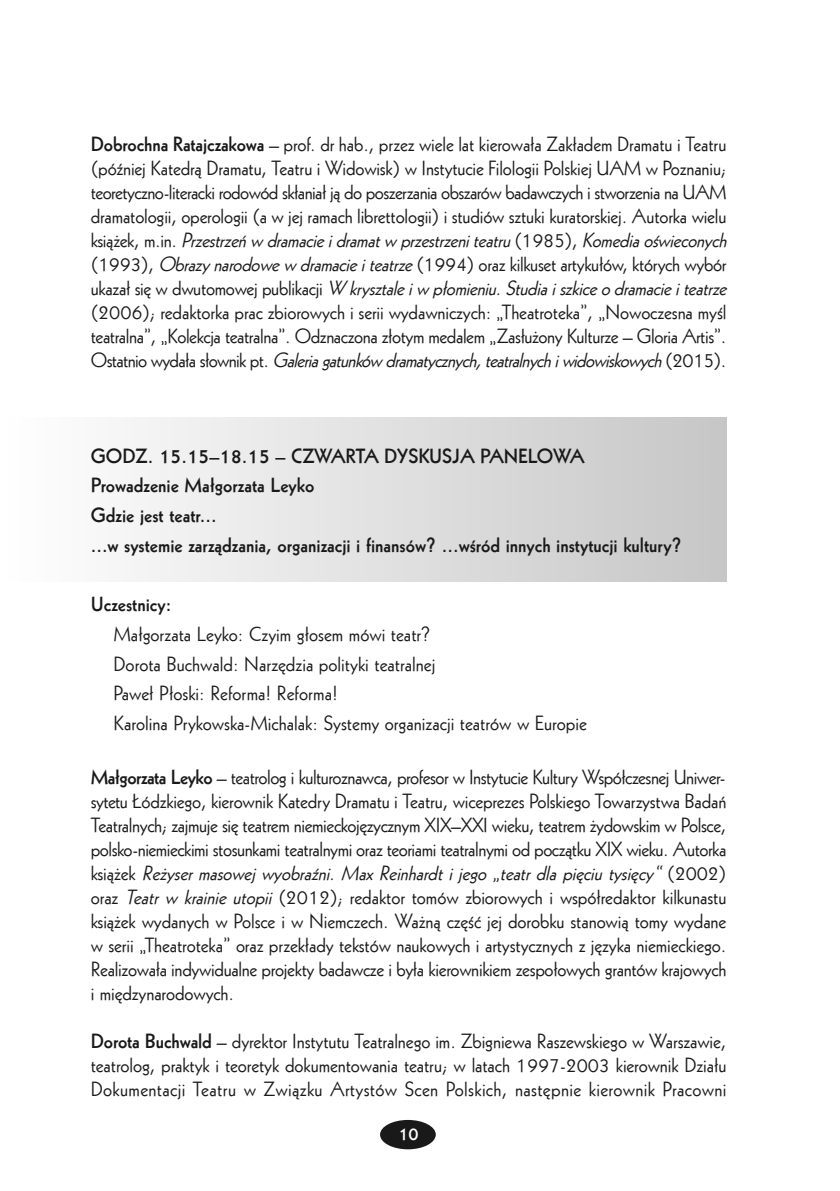
<style>
.page{position:relative;width:840px;height:1191px;background:#fff}
.page>*{position:absolute;margin:0;border:0;box-sizing:border-box;transform-origin:0 0}
.t1{font:20px/24px "Geometric 231 EU";letter-spacing:-.01em;color:#191919}
.t2{font:700 20px/29.6px "Geometric 231 EU";color:#191919}
.t3{font:700 18px "Geometric 231 EU";color:#fff}
.s1{font-weight:700}
.s2{font-style:italic}
</style>
<div class="page">
<div style="left:1px;top:417px;width:725px;height:164px;background:linear-gradient(to right,#fff,#c6c6c6)"></div>
<div style="left:380px;top:1120px;width:55px;height:29px;background:#191919;border-radius:50%"></div>
<p class="t1" style="left:91px;top:131px;width:641px"><span class="s1">Dobrochna Ratajczakowa</span> – prof. dr hab., przez wiele lat kierowała Zakładem Dramatu i Teatru (później Katedrą Dramatu, Teatru i Widowisk) w Instytucie Filologii Polskiej UAM w Poznaniu; teoretyczno-literacki rodowód skłaniał ją do poszerzania obszarów badawczych i stworzenia na UAM dramatologii, operologii (a w jej ramach librettologii) i studiów sztuki kuratorskiej. Autorka wielu ks i ąż e k , m . i n . <span class="s2">Przestrzeń w dramacie i dramat w przestrzeni teatru</span> ( 1 9 8 5 ) , <span class="s2">Komedia oświeconych </span>(1993), <span class="s2">Obrazynarodowewdramacieiteatrze</span>(1994) oraz kilkuset artykułów, których wybór ukazał się w dwutomowej publikacji <span class="s2">Wkrysztaleiwpłomieniu.Studiaiszkiceodramacieiteatrze </span>(2006); redaktorka prac zbiorowych i serii wydawniczych: „Theatroteka”, „Nowoczesna myśl teatralna”, „Kolekcja teatralna”. Odznaczona złotym medalem „Zasłużony Kulturze – Gloria Artis”.<br>O s t a t n i o wyd a ł a s ł o w n i k p t . <span class="s2">Galeria gatunków dramatycznych, teatralnych i widowiskowych</span> ( 2 0 1 5 ) .</p>
<p class="t2" style="left:91px;top:440px;width:592px">GODZ. 15.15–18.15 – CZWARTA DYSKUSJA PANELOWA<br>Prowadzenie Małgorzata Leyko<br>Gdzie jest teatr...<br>...w systemie zarządzania, organizacji i finansów? ...wśród innych instytucji kultury?</p>
<p class="t2" style="left:91px;top:588px;width:82px">Uczestnicy:</p>
<p class="t1" style="left:113px;top:618px;width:474px;line-height:29.6px">Małgorzata Leyko: Czyim głosem mówi teatr?<br>Dorota Buchwald: Narzędzia polityki teatralnej<br>Paweł Płoski: Reforma! Reforma!<br>Karolina Prykowska-Michalak: Systemy organizacji teatrów w Europie</p>
<p class="t1" style="left:91px;top:764px;width:637px;text-align:justify"><span class="s1">Małgorzata Leyko</span> – teatrolog i kulturoznawca, profesor w Instytucie Kultury Współczesnej Uniwer&shy;sytetu Łódzkiego, kierownik Katedry Dramatu i Teatru, wiceprezes Polskiego Towarzystwa Badań Teatralnych; zajmuje się teatrem niemieckojęzycznym XIX–XXI wieku, teatrem żydowskim w Polsce, polsko-niemieckimi stosunkami teatralnymi oraz teoriami teatralnymi od początku XIX wieku. Autorka k s i ą ż e k <span class="s2">Reżyser masowej wyobraźni. Max Reinhardt i jego „teatr dla pięciu tysięcy“</span> ( 2 0 0 2 ) oraz <span class="s2">Teatrwkrainieutopii</span>(2012); redaktor tomów zbiorowych i współredaktor kilkunastu książek wydanych w Polsce i w Niemczech. Ważną część jej dorobku stanowią tomy wydane w serii „Theatroteka” oraz przekłady tekstów naukowych i artystycznych z języka niemieckiego.<br>Realizowała indywidualne projekty badawcze i była kierownikiem zespołowych grantów krajowych i międzynarodowych.</p>
<p class="t1" style="left:91px;top:1028px;width:637px;text-align:justify"><span class="s1">Dorota Buchwald</span> – dyrektor Instytutu Teatralnego im. Zbigniewa Raszewskiego w Warszawie, teatrolog, praktyk i teoretyk dokumentowania teatru; w latach 1997-2003 kierownik Działu Dokumentacji Teatru w Związku Artystów Scen Polskich, następnie kierownik Pracowni</p>
<p class="t3" style="left:398px;top:1122px;width:22px">10</p>
</div>
